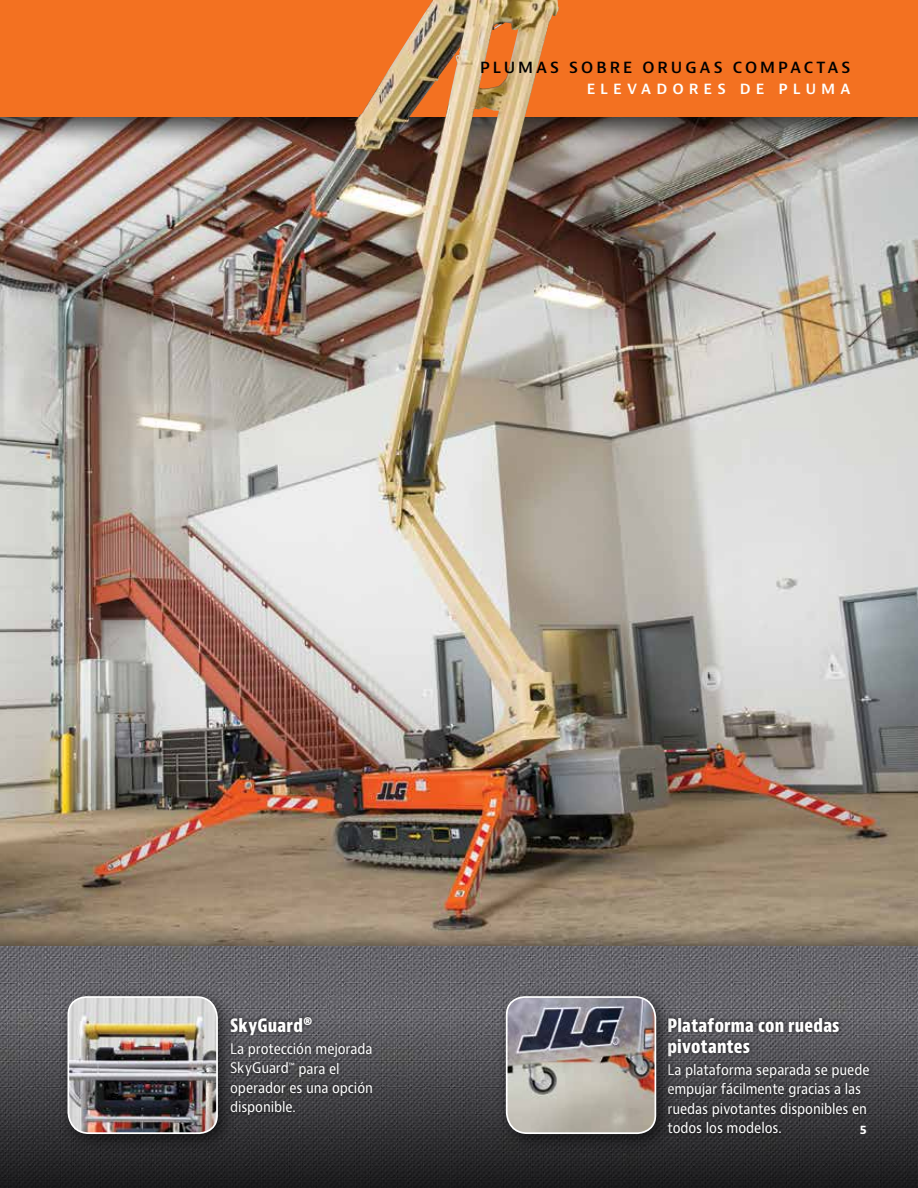
<style>
.page{position:relative;width:918px;height:1188px;background:#fff}
.page>*{position:absolute;margin:0;border:0;box-sizing:border-box;transform-origin:0 0}
.t1{font:800 condensed 18px/21px "Bernino Sans";letter-spacing:.015em;color:#fff;scale:.95 1}
.t2{font:600 15px "Bernino Sans";letter-spacing:.22em;color:#000}
.t3{font:600 15px "Bernino Sans";letter-spacing:.33em;color:#fff}
.t4{font:14.25px/19.5px "Bernino Sans";letter-spacing:-.01em;color:#fff;scale:.9 1}
.t5{font:700 12px "Bernino Sans";color:#fff}
</style>
<div class="page">
<img style="left:0;top:149px;width:918px;height:772px">
<div style="left:0;top:921px;width:918px;height:267px;background:#000;opacity:.75"></div>
<img style="left:0;top:947px;width:918px;height:49px">
<svg style="left:0;top:996px;width:918px;height:192px;background:#39393c"></svg>
<div style="left:227px;top:1013px;width:149px;height:107px;background:#000;opacity:.75"></div>
<div style="left:664px;top:1013px;width:209px;height:125px;background:#000;opacity:.75"></div>
<div style="left:495px;top:986px;width:181px;height:168px;background:#000;opacity:.62"></div>
<img style="left:505px;top:995px;width:152px;height:140px">
<div style="left:57px;top:986px;width:181px;height:168px;background:#000;opacity:.62"></div>
<img style="left:67px;top:995px;width:152px;height:140px">
<div style="left:0;top:0;width:918px;height:149px;background:#000;opacity:.75"></div>
<div style="left:0;top:0;width:918px;height:117px;background:#f37121"></div>
<img style="left:341px;top:0;width:218px;height:187px">
<p class="t2" style="left:480px;top:58px;width:372px">PLUMAS SOBRE ORUGAS COMPACTAS</p>
<p class="t3" style="left:587px;top:79px;width:265px">ELEVADORES DE PLUMA</p>
<p class="t1" style="left:230px;top:1015px;width:88px">SkyGuard®</p>
<p class="t4" style="left:230px;top:1039px;width:160px">La protección mejorada<br>SkyGuard<sup>™</sup> para el operador es una opción disponible.</p>
<p class="t1" style="left:667px;top:1015px;width:183px">Plataforma con ruedas pivotantes</p>
<p class="t4" style="left:667px;top:1060px;width:226px">La plataforma separada se puede empujar fácilmente gracias a las ruedas pivotantes disponibles en todos los modelos.</p>
<p class="t5" style="left:860px;top:1122px;width:8px">5</p>
</div>
